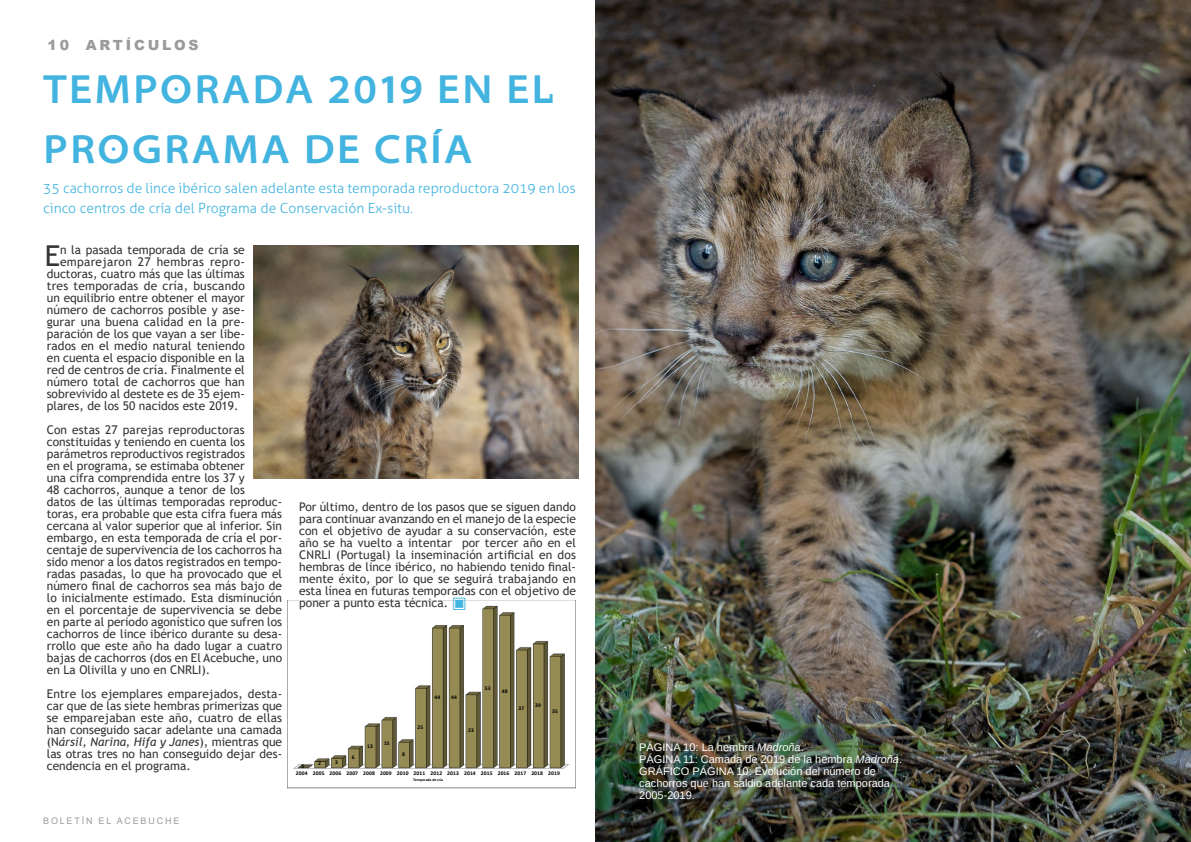
<style>
.page{position:relative;width:1191px;height:842px;background:#fff}
.page>*{position:absolute;margin:0;border:0;box-sizing:border-box;transform-origin:0 0}
.t1{font:700 41px/60px "Santana";letter-spacing:.06em;color:#42b4df}
.t2{font:28.8px "Trebuchet MS";color:#343432}
.t3{font:300 14px/20px "Aller";color:#42b4df}
.t4{font:900 14px "Arial";letter-spacing:.2em;color:#999b9c}
.t5{font:12px/12px "Trebuchet MS";color:#343432;text-align:justify}
.t6{font:12px "Trebuchet MS";letter-spacing:.025em;color:#343432}
.t7{font:11px/12px "Arimo";color:#fff}
.t8{font:9px "Arial";letter-spacing:.2em;color:#999b9c}
.t9{font:700 5.6px "Calibri";letter-spacing:.02em;color:#000}
.t10{font:700 3.8px "Calibri";color:#000}
.s1{font-style:italic}
.s2{font-family:"DejaVu Sans";font-size:16px;color:#42b4df}
</style>
<div class="page">
<svg style="left:288px;top:601px;width:288px;height:187px"></svg>
<img style="left:253px;top:245px;width:326px;height:233px">
<img style="left:595px;top:0;width:596px;height:842px">
<p class="t4" style="left:48px;top:34px;width:153px">10 ARTÍCULOS</p>
<h1 class="t1" style="left:44px;top:60px;width:507px">TEMPORADA 2019 EN EL<br>PROGRAMA DE CRÍA</h1>
<p class="t3" style="left:43px;top:178px;width:534px">35 cachorros de lince ibérico salen adelante esta temporada reproductora 2019 en los cinco centros de cría del Programa de Conservación Ex-situ.</p>
<h2 class="t2" style="left:45px;top:238px;width:17px">E</h2>
<p class="t5" style="left:60px;top:244px;width:186px">n la pasada temporada de cría se</p>
<p class="t6" style="left:60px;top:254px;width:186px">emparejaron 27 hembras repro-</p>
<p class="t5" style="left:47px;top:268px;width:199px">ductoras, cuatro más que las últimas</p>
<p class="t5" style="left:47px;top:280px;width:199px">tres temporadas de cría, buscando</p>
<p class="t5" style="left:47px;top:292px;width:200px">un equilibrio entre obtener el mayor</p>
<p class="t5" style="left:47px;top:304px;width:199px">número de cachorros posible y ase-</p>
<p class="t5" style="left:47px;top:316px;width:199px">gurar una buena calidad en la pre-</p>
<p class="t5" style="left:47px;top:328px;width:200px">paración de los que vayan a ser libe-</p>
<p class="t5" style="left:47px;top:340px;width:200px">rados en el medio natural teniendo</p>
<p class="t5" style="left:47px;top:352px;width:199px">en cuenta el espacio disponible en la</p>
<p class="t5" style="left:47px;top:364px;width:200px">red de centros de cría. Finalmente el</p>
<p class="t5" style="left:47px;top:376px;width:199px">número total de cachorros que han</p>
<p class="t5" style="left:47px;top:388px;width:200px">sobrevivido al destete es de 35 ejem-</p>
<p class="t5" style="left:47px;top:400px;width:193px">plares, de los 50 nacidos este 2019.</p>
<p class="t5" style="left:47px;top:424px;width:237px;text-align:left">Con estas 27 parejas reproductoras constituidas y teniendo en cuenta los parámetros reproductivos registrados<br>en el programa, se estimaba obtener<br>una cifra comprendida entre los 37 y<br>48 cachorros, aunque a tenor de los<br>datos de las últimas temporadas reproduc&shy;toras, era probable que esta cifra fuera más cercana al valor superior que al inferior. Sin embargo, en esta temporada de cría el por&shy;centaje de supervivencia de los cachorros ha sido menor a los datos registrados en tempo&shy;radas pasadas, lo que ha provocado que el número final de cachorros sea más bajo de lo inicialmente estimado. Esta disminución en el porcentaje de supervivencia se debe en parte al periodo agonístico que sufren los cachorros de lince ibérico durante su desa&shy;rrollo que este año ha dado lugar a cuatro bajas de cachorros (dos en El Acebuche, uno en La Olivilla y uno en CNRLI).</p>
<p class="t5" style="left:47px;top:688px;width:237px">Entre los ejemplares emparejados, desta&shy;car que de las siete hembras primerizas que se emparejaban este año, cuatro de ellas han conseguido sacar adelante una camada (N<span class="s1">ársil, Narina, Hifa y Janes</span>), mientras que las otras tres no han conseguido dejar des&shy;cendencia en el programa.</p>
<p class="t8" style="left:43px;top:814px;width:138px">BOLETÍN EL ACEBUCHE</p>
<p class="t5" style="left:299px;top:500px;width:278px">Por último, dentro de los pasos que se siguen dando para continuar avanzando en el manejo de la especie con el objetivo de ayudar a su conservación, este año se ha vuelto a intentar por tercer año en el CNRLI (Portugal) la inseminación artificial en dos hembras de lince ibérico, no habiendo tenido final&shy;mente éxito, por lo que se seguirá trabajando en esta línea en futuras temporadas con el objetivo de poner a punto esta técnica. <span class="s2">▣</span></p>
<p class="t9" style="left:301px;top:763px;width:4px">0</p>
<p class="t9" style="left:318px;top:759px;width:4px">2</p>
<p class="t9" style="left:335px;top:758px;width:4px">3</p>
<p class="t9" style="left:352px;top:753px;width:4px">6</p>
<p class="t9" style="left:367px;top:742px;width:7px">13</p>
<p class="t9" style="left:384px;top:739px;width:7px">15</p>
<p class="t9" style="left:402px;top:750px;width:4px">8</p>
<p class="t9" style="left:417px;top:723px;width:7px">25</p>
<p class="t9" style="left:434px;top:693px;width:7px">44</p>
<p class="t9" style="left:451px;top:693px;width:7px">44</p>
<p class="t9" style="left:468px;top:726px;width:7px">23</p>
<p class="t9" style="left:485px;top:684px;width:7px">53</p>
<p class="t9" style="left:502px;top:687px;width:7px">48</p>
<p class="t9" style="left:518px;top:704px;width:7px">37</p>
<p class="t9" style="left:535px;top:701px;width:7px">39</p>
<p class="t9" style="left:552px;top:707px;width:7px">35</p>
<p class="t9" style="left:296px;top:769px;width:265px">2004 2005 2006 2007 2008 2009 2010 2011 2012 2013 2014 2015 2016 2017 2018 2019</p>
<p class="t10" style="left:413px;top:777px;width:32px">Temporada de cría</p>
<p class="t7" style="left:639px;top:741px;width:264px">PÁGINA 10: La hembra <span class="s1">Madroña</span>.<br>PÁGINA 11: Camada de 2019 de la hembra <span class="s1">Madroña</span>.<br>GRÁFI CO PÁGINA 10: Evolución del número de cachorros que han saldio adelante cada temporada 2005-2019.</p>
</div>
